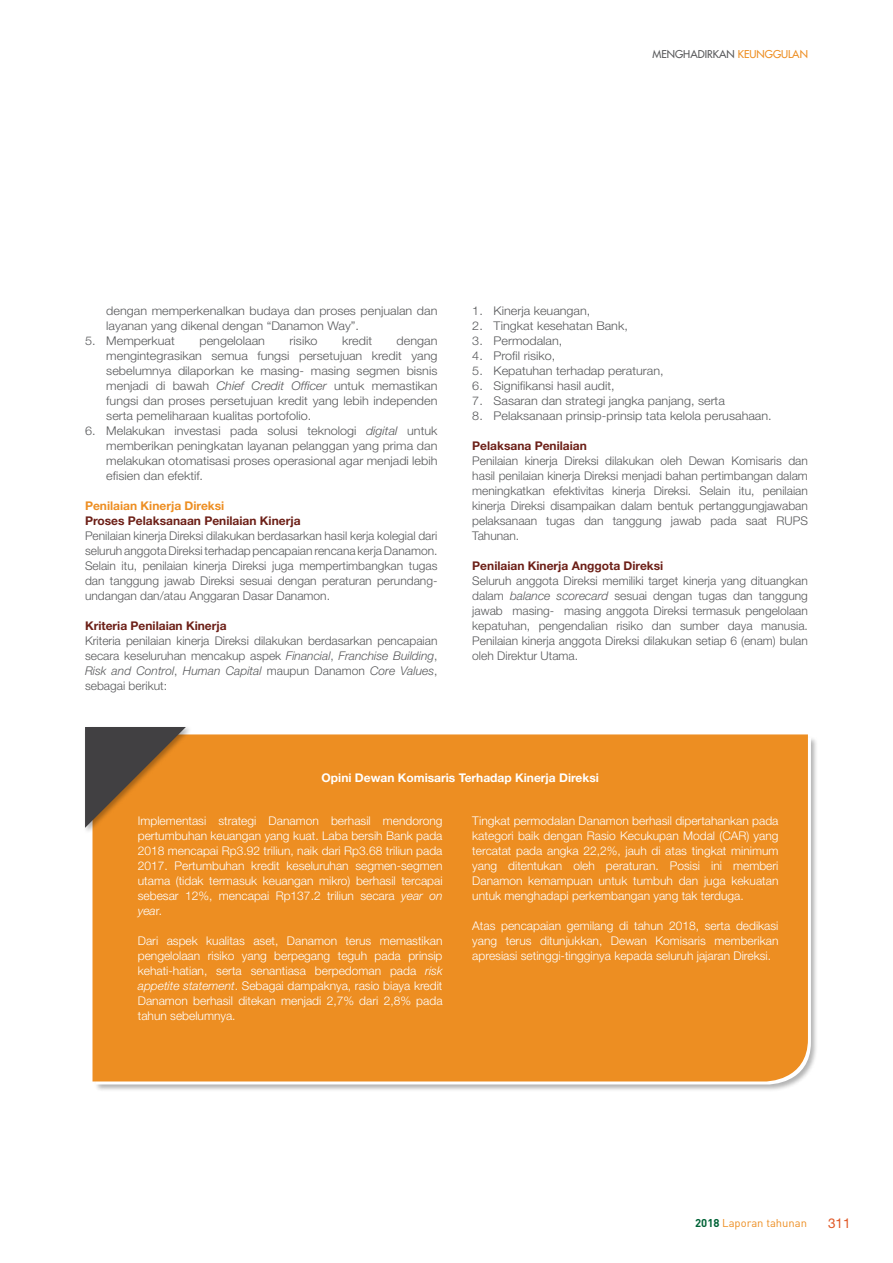
<style>
.page{position:relative;width:893px;height:1263px;background:#fff}
.page>*{position:absolute;margin:0;border:0;box-sizing:border-box;transform-origin:0 0}
.t1{font:13.5px "Helvetica Neue LT Std";color:#e05826}
.t2{font:300 12px/15px "Helvetica Neue LT Std";color:#58595b;text-align:justify}
.t3{font:300 12px/15px "Helvetica Neue LT Std";color:#fff;text-align:justify}
.t4{font:300 12px/15px "Helvetica Neue LT Std";color:#58595b;text-align:justify;scale:1.05 1}
.t5{font:700 12px "Helvetica Neue LT Std";color:#6c1f17}
.t6{font:700 12px "Helvetica Neue LT Std";color:#fff}
.t7{font:700 12px "Helvetica Neue LT Std";color:#ed8e22}
.t8{font:11.25px "DIN Pro";color:#ed8e22}
.t9{font:10.5px "Futura LT";color:#58595b}
.s1{color:#ed8e22}
.s2{font-style:italic}
.s3{font-weight:700;color:#006337}
</style>
<div class="page">
<div style="left:94px;top:736px;width:724px;height:356px;background:#000;opacity:.3"></div>
<div style="left:93px;top:734px;width:715px;height:347px;background:#ed8e22"></div>
<div style="left:83px;top:725px;width:110px;height:110px;background:#000;opacity:.3"></div>
<svg style="left:85px;top:727px;width:101px;height:101px;background:#936532"></svg>
<p class="t9" style="left:652px;top:47px;width:157px">MENGHADIRKAN <span class="s1">KEUNGGULAN</span></p>
<p class="t4" style="left:106px;top:303px;width:317px">dengan memperkenalkan budaya dan proses penjualan dan layanan yang dikenal dengan “Danamon Way”.</p>
<p class="t4" style="left:85px;top:333px;width:87px">5. Memperkuat</p>
<p class="t4" style="left:199px;top:333px;width:64px">pengelolaan</p>
<p class="t4" style="left:290px;top:333px;width:28px">risiko</p>
<p class="t4" style="left:342px;top:333px;width:30px">kredit</p>
<p class="t4" style="left:106px;top:333px;width:317px;text-indent:290px">dengan mengintegrasikan semua fungsi persetujuan kredit yang sebelumnya dilaporkan ke masing- masing segmen bisnis menjadi di bawah <span class="s2">Chief Credit Officer</span> untuk memastikan fungsi dan proses persetujuan kredit yang lebih independen serta pemeliharaan kualitas portofolio.</p>
<p class="t4" style="left:106px;top:423px;width:317px;text-indent:-21px">6. Melakukan investasi pada solusi teknologi <span class="s2">digital</span> untuk memberikan peningkatan layanan pelanggan yang prima dan melakukan otomatisasi proses operasional agar menjadi lebih efisien dan efektif.</p>
<p class="t7" style="left:85px;top:498px;width:141px">Penilaian Kinerja Direksi</p>
<p class="t5" style="left:85px;top:513px;width:217px">Proses Pelaksanaan Penilaian Kinerja</p>
<p class="t2" style="left:85px;top:528px;width:354px">Penilaian kinerja Direksi dilakukan berdasarkan hasil kerja kolegial dari seluruh anggota Direksi terhadap pencapaian rencana kerja Danamon.<br>Selain itu, penilaian kinerja Direksi juga mempertimbangkan tugas dan tanggung jawab Direksi sesuai dengan peraturan perundang&shy;undangan dan/atau Anggaran Dasar Danamon.</p>
<p class="t5" style="left:85px;top:618px;width:143px">Kriteria Penilaian Kinerja</p>
<p class="t2" style="left:85px;top:633px;width:354px">Kriteria penilaian kinerja Direksi dilakukan berdasarkan pencapaian secara keseluruhan mencakup aspek <span class="s2">Financial</span>, <span class="s2">Franchise Building</span>, <span class="s2">Risk and Control</span>, <span class="s2">Human Capital</span> maupun Danamon <span class="s2">Core Values</span>, sebagai berikut:</p>
<p class="t4" style="left:472px;top:303px;width:114px">1. Kinerja keuangan,</p>
<p class="t4" style="left:472px;top:318px;width:150px">2. Tingkat kesehatan Bank,</p>
<p class="t4" style="left:472px;top:333px;width:87px">3. Permodalan,</p>
<p class="t4" style="left:472px;top:348px;width:80px">4. Profil risiko,</p>
<p class="t4" style="left:472px;top:363px;width:184px">5. Kepatuhan terhadap peraturan,</p>
<p class="t4" style="left:472px;top:378px;width:137px">6. Signifikansi hasil audit,</p>
<p class="t4" style="left:472px;top:393px;width:242px">7. Sasaran dan strategi jangka panjang, serta</p>
<p class="t4" style="left:472px;top:408px;width:287px">8. Pelaksanaan prinsip-prinsip tata kelola perusahaan.</p>
<p class="t5" style="left:472px;top:438px;width:116px">Pelaksana Penilaian</p>
<p class="t2" style="left:472px;top:453px;width:337px">Penilaian kinerja Direksi dilakukan oleh Dewan Komisaris dan hasil penilaian kinerja Direksi menjadi bahan pertimbangan dalam meningkatkan efektivitas kinerja Direksi. Selain itu, penilaian kinerja Direksi disampaikan dalam bentuk pertanggungjawaban pelaksanaan tugas dan tanggung jawab pada saat RUPS Tahunan.</p>
<p class="t5" style="left:472px;top:558px;width:193px">Penilaian Kinerja Anggota Direksi</p>
<p class="t2" style="left:472px;top:573px;width:337px">Seluruh anggota Direksi memiliki target kinerja yang dituangkan dalam <span class="s2">balance scorecard</span> sesuai dengan tugas dan tanggung jawab masing- masing anggota Direksi termasuk pengelolaan kepatuhan, pengendalian risiko dan sumber daya manusia.<br>Penilaian kinerja anggota Direksi dilakukan setiap 6 (enam) bulan oleh Direktur Utama.</p>
<p class="t6" style="left:322px;top:770px;width:279px">Opini Dewan Komisaris Terhadap Kinerja Direksi</p>
<p class="t3" style="left:138px;top:813px;width:306px">Implementasi strategi Danamon berhasil mendorong pertumbuhan keuangan yang kuat. Laba bersih Bank pada 2018 mencapai Rp3.92 triliun, naik dari Rp3.68 triliun pada 2017. Pertumbuhan kredit keseluruhan segmen-segmen utama (tidak termasuk keuangan mikro) berhasil tercapai sebesar 12%, mencapai Rp137.2 triliun secara <span class="s2">year on yea</span>r<span class="s2">.</span></p>
<p class="t3" style="left:138px;top:933px;width:306px">Dari aspek kualitas aset, Danamon terus memastikan pengelolaan risiko yang berpegang teguh pada prinsip kehati-hatian, serta senantiasa berpedoman pada <span class="s2">risk appetite statement</span>. Sebagai dampaknya, rasio biaya kredit Danamon berhasil ditekan menjadi 2,7% dari 2,8% pada tahun sebelumnya.</p>
<p class="t3" style="left:472px;top:812px;width:308px">Tingkat permodalan Danamon berhasil dipertahankan pada kategori baik dengan Rasio Kecukupan Modal (CAR) yang tercatat pada angka 22,2%, jauh di atas tingkat minimum yang ditentukan oleh peraturan. Posisi ini memberi Danamon kemampuan untuk tumbuh dan juga kekuatan untuk menghadapi perkembangan yang tak terduga.</p>
<p class="t3" style="left:472px;top:917px;width:308px">Atas pencapaian gemilang di tahun 2018, serta dedikasi yang terus ditunjukkan, Dewan Komisaris memberikan apresiasi setinggi-tingginya kepada seluruh jajaran Direksi.</p>
<p class="t8" style="left:695px;top:1215px;width:113px"><span class="s3">2018</span> Laporan tahunan</p>
<p class="t1" style="left:828px;top:1215px;width:24px">311</p>
</div>
